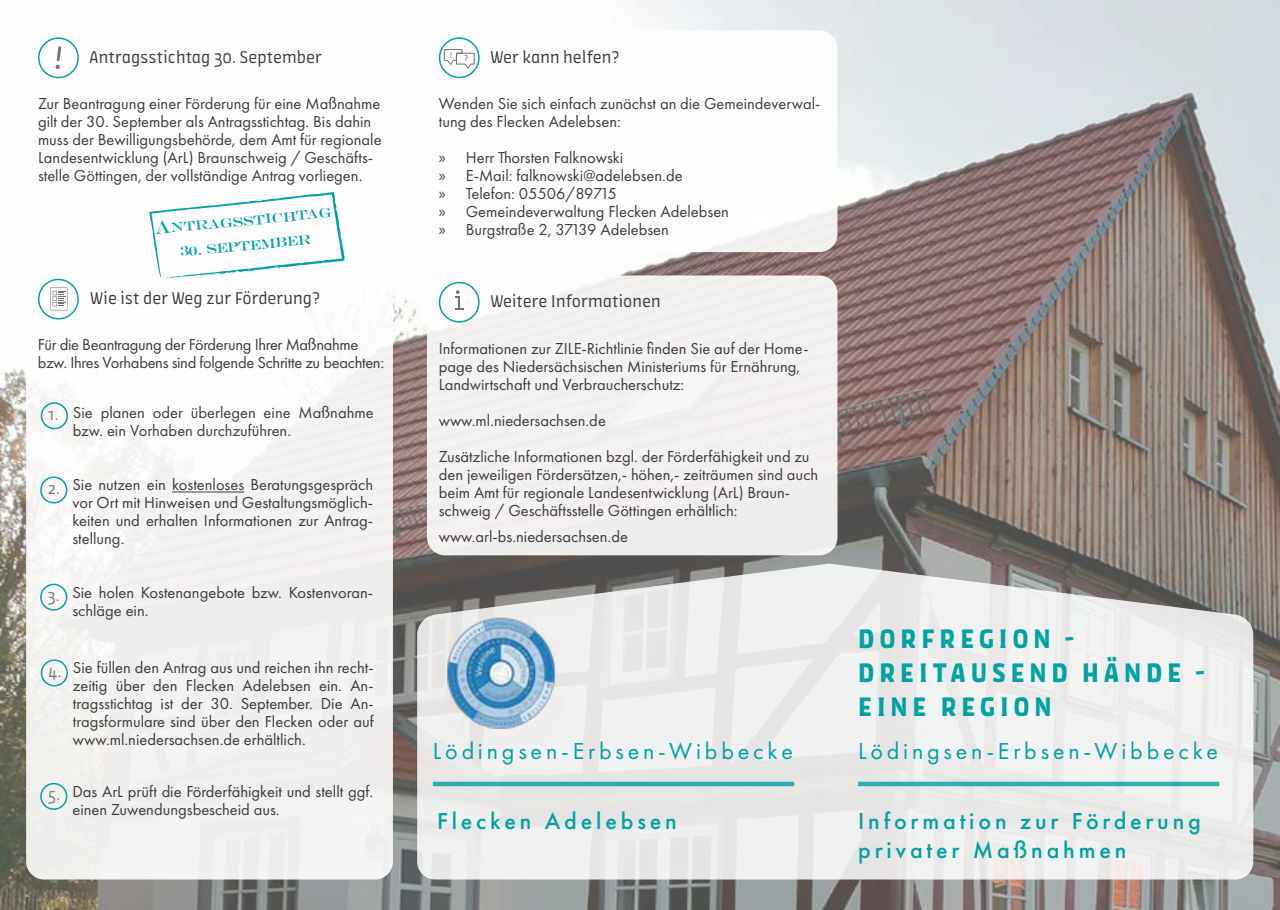
<style>
.page{position:relative;width:1280px;height:910px;background:#fff}
.page>*{position:absolute;margin:0;border:0;box-sizing:border-box;transform-origin:0 0}
.t1{font:700 28.5px/34.2px "Amman Sans Pro";letter-spacing:.17em;color:#00a2a2}
.t2{font:500 24px/28.8px "Futura PT";letter-spacing:.16em;color:#00a2a2}
.t3{font:24px "Futura PT";letter-spacing:.16em;color:#00a2a2}
.t4{font:18px "Amman Sans Pro";color:#3d3c3c}
.t5{font:16.5px/18px "Futura PT";color:#3d3c3c}
.t6{font:16.5px/18px "Futura PT";letter-spacing:-.02em;color:#3d3c3c}
.t7{font:16.5px "Amman Sans Pro";color:#757171}
.t8{font:13.5px "Engravers";color:#00a2a2}
.t9{font:9px "Amman Sans Pro";color:#757171}
.s1{font-size:18px}
.s2{font-size:9px;color:#757171}
.s3{font-family:"Myriad Pro"}
</style>
<div class="page">
<img style="left:0;top:0;width:1280px;height:910px">
<div style="left:26px;top:30px;width:367px;height:849px;background:#f7f6f5;border-radius:18px"></div>
<div style="left:427px;top:275px;width:410px;height:280px;background:#f3f0f0;border-radius:18px"></div>
<div style="left:427px;top:30px;width:410px;height:222px;background:#fff;border-radius:18px"></div>
<svg style="left:417px;top:564px;width:836px;height:315px;fill:#eceaea"></svg>
<hr style="left:858px;top:782px;width:361px;height:4px;background:#2fb0b0">
<hr style="left:433px;top:782px;width:361px;height:4px;background:#2dafaf">
<div style="left:439px;top:282px;width:41px;height:41px;border:2px solid #00a2a2;border-radius:50%"></div>
<svg style="left:455px;top:290px;width:8px;height:19px"></svg>
<div style="left:38px;top:37px;width:41px;height:41px;border:2px solid #00a2a2;border-radius:50%"></div>
<svg style="left:56px;top:47px;width:5px;height:22px"></svg>
<div style="left:41px;top:402px;width:27px;height:27px;border:2px solid #00a2a2;border-radius:50%"></div>
<hr style="left:172px;top:492px;width:72px;height:1px;background:#3d3c3c">
<svg style="left:50px;top:287px;width:18px;height:23px"></svg>
<div style="left:40px;top:476px;width:27px;height:27px;border:2px solid #00a2a2;border-radius:50%"></div>
<div style="left:40px;top:584px;width:27px;height:27px;border:2px solid #00a2a2;border-radius:50%"></div>
<div style="left:41px;top:659px;width:27px;height:27px;border:2px solid #00a2a2;border-radius:50%"></div>
<div style="left:40px;top:783px;width:27px;height:27px;border:2px solid #00a2a2;border-radius:50%"></div>
<div style="left:38px;top:279px;width:41px;height:41px;border:2px solid #00a2a2;border-radius:50%"></div>
<div style="left:439px;top:37px;width:41px;height:41px;border:2px solid #00a2a2;border-radius:50%"></div>
<svg style="left:443px;top:49px;width:32px;height:20px"></svg>
<svg style="left:149px;top:192px;width:196px;height:86px"></svg>
<img style="left:439px;top:608px;width:127px;height:153px">
<p class="t4" style="left:89px;top:45px;width:234px">Antragsstichtag 30. September</p>
<p class="t5" style="left:38px;top:95px;width:345px">Zur Beantragung einer Förderung für eine Maßnahme gilt der 30. September als Antragsstichtag. Bis dahin muss der Bewilligungsbehörde, dem Amt für regionale Landesentwicklung (ArL) Braunschweig / Geschäfts&shy;stelle Göttingen, der vollständige Antrag vorliegen.</p>
<p class="t8" style="left:154px;top:221px;width:179px;rotate:-5deg"><span class="s1">A</span>NTRAGSSTICHTAG</p>
<p class="t8" style="left:180px;top:243px;width:133px;rotate:-5deg">30. SEPTEMBER</p>
<p class="t4" style="left:90px;top:286px;width:232px">Wie ist der Weg zur Förderung?</p>
<p class="t6" style="left:38px;top:336px;width:348px">Für die Beantragung der Förderung Ihrer Maßnahme bzw. Ihres Vorhabens sind folgende Schritte zu beachten:</p>
<p class="t5" style="left:73px;top:404px;width:302px">Sie planen oder überlegen eine Maßnahme bzw. ein Vorhaben durchzuführen.</p>
<p class="t7" style="left:48px;top:404px;width:12px">1.</p>
<p class="t7" style="left:48px;top:478px;width:14px">2.</p>
<p class="t7" style="left:48px;top:585px;width:14px">3.</p>
<p class="t5" style="left:72px;top:476px;width:302px;text-align:justify">Sie nutzen ein kostenloses Beratungsgespräch vor Ort mit Hinweisen und Gestaltungsmöglich&shy;keiten und erhalten Informationen zur Antrag&shy;stellung.</p>
<p class="t5" style="left:72px;top:584px;width:302px">Sie holen Kostenangebote bzw. Kostenvoran&shy;schläge ein.</p>
<p class="t7" style="left:48px;top:661px;width:15px">4.</p>
<p class="t7" style="left:48px;top:784px;width:14px">5.</p>
<p class="t5" style="left:73px;top:658px;width:302px;text-align:justify">Sie füllen den Antrag aus und reichen ihn recht&shy;zeitig über den Flecken Adelebsen ein. An&shy;tragsstichtag ist der 30. September. Die An&shy;tragsformulare sind über den Flecken oder auf www.ml.niedersachsen.de erhältlich.</p>
<p class="t5" style="left:72px;top:783px;width:302px">Das ArL prüft die Förderfähigkeit und stellt ggf. einen Zuwendungsbescheid aus.</p>
<p class="t9" style="left:450px;top:49px;width:4px">!</p>
<p class="t4" style="left:464px;top:45px;width:157px"><span class="s2">?</span> Wer kann helfen?</p>
<p class="t5" style="left:439px;top:95px;width:383px">Wenden Sie sich einfach zunächst an die Gemeindeverwal&shy;tung des Flecken Adelebsen:</p>
<p class="t5" style="left:439px;top:149px;width:292px"><span class="s3">»</span> Herr Thorsten Falknowski<br><span class="s3">»</span> E-Mail: falknowski@adelebsen.de<br><span class="s3">»</span> Telefon: 05506/89715<br><span class="s3">»</span> Gemeindeverwaltung Flecken Adelebsen <span class="s3">»</span> Burgstraße 2, 37139 Adelebsen</p>
<p class="t4" style="left:490px;top:290px;width:172px">Weitere Informationen</p>
<p class="t5" style="left:439px;top:339px;width:371px">Informationen zur ZILE-Richtlinie finden Sie auf der Home&shy;page des Niedersächsischen Ministeriums für Ernährung,<br>Landwirtschaft und Verbraucherschutz:</p>
<p class="t5" style="left:439px;top:402px;width:372px;line-height:36px">www.ml.niedersachsen.de<br>Zusätzliche Informationen bzgl. der Förderfähigkeit und zu</p>
<p class="t5" style="left:439px;top:465px;width:381px">den jeweiligen Fördersätzen,- höhen,- zeiträumen sind auch beim Amt für regionale Landesentwicklung (ArL) Braun&shy;schweig / Geschäftsstelle Göttingen erhältlich:</p>
<p class="t5" style="left:439px;top:528px;width:191px">www.arl-bs.niedersachsen.de</p>
<h2 class="t3" style="left:433px;top:737px;width:362px">Lödingsen-Erbsen-Wibbecke</h2>
<h2 class="t2" style="left:437px;top:807px;width:241px">Flecken Adelebsen</h2>
<h1 class="t1" style="left:858px;top:622px;width:348px">DORFREGION -<br>DREITAUSEND HÄNDE -<br>EINE REGION</h1>
<h2 class="t3" style="left:858px;top:737px;width:362px">Lödingsen-Erbsen-Wibbecke</h2>
<h2 class="t2" style="left:858px;top:807px;width:344px">Information zur Förderung privater Maßnahmen</h2>
</div>
